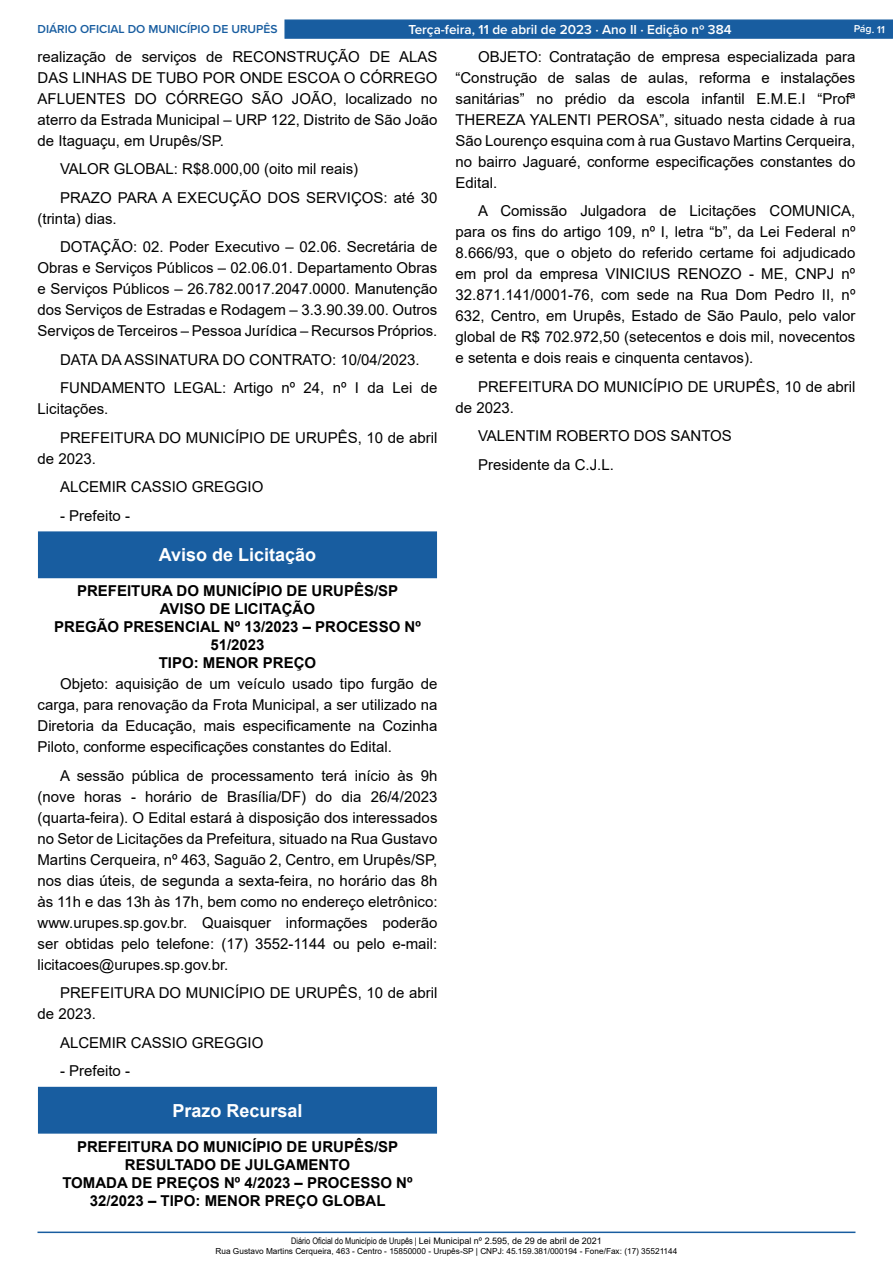
<style>
.page{position:relative;width:893px;height:1263px;background:#fff}
.page>*{position:absolute;margin:0;border:0;box-sizing:border-box;transform-origin:0 0}
.t1{font:700 18px "Arial";color:#fff}
._2_-_Corpo{font:15px/21px "Arial";color:#000;text-align:justify}
._1_-_Cabeçalho{font:700 15px/18px "Arial";color:#000;text-align:center}
.t2{font:600 13.5px "Proxima Nova";color:#fff}
.t3{font:600 12px "Proxima Nova";color:#185da0}
.t4{font:600 10.5px "Proxima Nova";color:#fff}
.t5{font:9px "Arial";color:#000}
.t6{font:8.25px "Arial";color:#000}
.s1{font-family:"Arial Narrow"}
</style>
<div class="page">
<hr style="left:38px;top:1231px;width:817px;height:2px;background:#185da0">
<div style="left:284px;top:19px;width:609px;height:20px;background:#185da0;border:1px solid #185da0"></div>
<div style="left:39px;top:532px;width:397px;height:46px;background:#185da0"></div>
<div style="left:38px;top:531px;width:399px;height:47px;border:1px solid #185da0"></div>
<div style="left:39px;top:1087px;width:397px;height:46px;background:#185da0"></div>
<p class="t3" style="left:38px;top:20px;width:242px">DIÁRIO OFICIAL DO MUNICÍPIO DE URUPÊS</p>
<p class="t2" style="left:408px;top:19px;width:325px">Terça-feira, 11 de abril de 2023 ⋅ Ano II ⋅ Edição nº 384</p>
<p class="t4" style="left:854px;top:21px;width:33px;rotate:2deg">Pág. 11</p>
<p class="_2_-_Corpo" style="left:38px;top:46px;width:401px">realização de serviços de RECONSTRUÇÃO DE ALAS DAS LINHAS DE TUBO POR ONDE ESCOA O CÓRREGO AFLUENTES DO CÓRREGO SÃO JOÃO, localizado no aterro da Estrada Municipal – URP 122, Distrito de São João de Itaguaçu, em Urupês/SP.</p>
<p class="_2_-_Corpo" style="left:60px;top:158px;width:300px">VALOR GLOBAL: R$8.000,00 (oito mil reais)</p>
<p class="_2_-_Corpo" style="left:38px;top:187px;width:401px;text-indent:22px">PRAZO PARA A EXECUÇÃO DOS SERVIÇOS: até 30 (trinta) dias.</p>
<p class="_2_-_Corpo" style="left:38px;top:236px;width:401px;text-indent:22px">DOTAÇÃO: 02. Poder Executivo – 02.06. Secretária de Obras e Serviços Públicos – 02.06.01. Departamento Obras e Serviços Públicos – 26.782.0017.2047.0000. Manutenção dos Serviços de Estradas e Rodagem – 3.3.90.39.00. Outros Serviços de Terceiros – Pessoa Jurídica – Recursos Próprios.</p>
<p class="_2_-_Corpo" style="left:60px;top:349px;width:361px">DATA DA ASSINATURA DO CONTRATO: 10/04/2023.</p>
<p class="_2_-_Corpo" style="left:38px;top:377px;width:401px;text-indent:22px">FUNDAMENTO LEGAL: Artigo nº 24, nº I da Lei de<br>Licitações.</p>
<p class="_2_-_Corpo" style="left:38px;top:427px;width:401px;text-indent:22px">PREFEITURA DO MUNICÍPIO DE URUPÊS, 10 de abril de 2023.</p>
<p class="_2_-_Corpo" style="left:60px;top:476px;width:205px">ALCEMIR CASSIO GREGGIO</p>
<p class="_2_-_Corpo" style="left:60px;top:505px;width:72px">- Prefeito -</p>
<p class="t1" style="left:159px;top:542px;width:159px">Aviso de Licitação</p>
<p class="_1_-_Cabeçalho" style="left:77px;top:582px;width:323px">PREFEITURA DO MUNICÍPIO DE URUPÊS/SP</p>
<p class="_1_-_Cabeçalho" style="left:160px;top:600px;width:157px">AVISO DE LICITAÇÃO</p>
<p class="_1_-_Cabeçalho" style="left:54px;top:618px;width:368px">PREGÃO PRESENCIAL Nº 13/2023 – PROCESSO Nº<br>51/2023</p>
<p class="_1_-_Cabeçalho" style="left:159px;top:654px;width:159px">TIPO: MENOR PREÇO</p>
<p class="_2_-_Corpo" style="left:38px;top:673px;width:401px;text-indent:22px">Objeto: aquisição de um veículo usado tipo furgão de carga, para renovação da Frota Municipal, a ser utilizado na Diretoria da Educação, mais especificamente na Cozinha Piloto, conforme especificações constantes do Edital.</p>
<p class="_2_-_Corpo" style="left:38px;top:765px;width:401px;text-indent:22px">A sessão pública de processamento terá início às 9h (nove horas - horário de Brasília/DF) do dia 26/4/2023 (quarta-feira). O Edital estará à disposição dos interessados no Setor de Licitações da Prefeitura, situado na Rua Gustavo Martins Cerqueira, nº 463, Saguão 2, Centro, em Urupês/SP, nos dias úteis, de segunda a sexta-feira, no horário das 8h às 11h e das 13h às 17h, bem como no endereço eletrônico: www.urupes.sp.gov.br. Quaisquer informações poderão ser obtidas pelo telefone: (17) 3552-1144 ou pelo e-mail: licitacoes@urupes.sp.gov.br.</p>
<p class="_2_-_Corpo" style="left:38px;top:982px;width:401px;text-indent:22px">PREFEITURA DO MUNICÍPIO DE URUPÊS, 10 de abril de 2023.</p>
<p class="_2_-_Corpo" style="left:60px;top:1032px;width:205px">ALCEMIR CASSIO GREGGIO</p>
<p class="_2_-_Corpo" style="left:60px;top:1060px;width:72px">- Prefeito -</p>
<p class="t1" style="left:172px;top:1098px;width:132px">Prazo Recursal</p>
<p class="_1_-_Cabeçalho" style="left:77px;top:1137px;width:323px">PREFEITURA DO MUNICÍPIO DE URUPÊS/SP</p>
<p class="_1_-_Cabeçalho" style="left:125px;top:1155px;width:227px">RESULTADO DE JULGAMENTO</p>
<p class="_1_-_Cabeçalho" style="left:62px;top:1173px;width:352px">TOMADA DE PREÇOS Nº 4/2023 – PROCESSO Nº<br>32/2023 – TIPO: MENOR PREÇO GLOBAL</p>
<p class="_2_-_Corpo" style="left:455px;top:46px;width:401px;text-indent:22px">OBJETO: Contratação de empresa especializada para “Construção de salas de aulas, reforma e instalações sanitárias” no prédio da escola infantil E.M.E.I “Profª THEREZA YALENTI PEROSA”, situado nesta cidade à rua São Lourenço esquina com à rua Gustavo Martins Cerqueira, no bairro Jaguaré, conforme especificações constantes do Edital.</p>
<p class="_2_-_Corpo" style="left:455px;top:200px;width:401px;text-indent:22px">A Comissão Julgadora de Licitações COMUNICA, para os fins do artigo 109, nº I, letra “b”, da Lei Federal nº 8.666/93, que o objeto do referido certame foi adjudicado em prol da empresa VINICIUS RENOZO - ME, CNPJ nº 32.871.141/0001-76, com sede na Rua Dom Pedro II, nº 632, Centro, em Urupês, Estado de São Paulo, pelo valor global de R$ 702.972,50 (setecentos e dois mil, novecentos e setenta e dois reais e cinquenta centavos).</p>
<p class="_2_-_Corpo" style="left:455px;top:376px;width:401px;text-indent:22px">PREFEITURA DO MUNICÍPIO DE URUPÊS, 10 de abril de 2023.</p>
<p class="_2_-_Corpo" style="left:478px;top:425px;width:255px">VALENTIM ROBERTO DOS SANTOS</p>
<p class="_2_-_Corpo" style="left:478px;top:454px;width:137px">Presidente da C.J.L.</p>
<p class="t5" style="left:291px;top:1235px;width:312px"><span class="s1">Diário Oficial do Município de Urupês |</span> Lei Municipal nº 2.595, de 29 de abril de 2021</p>
<p class="t6" style="left:216px;top:1245px;width:463px">Rua Gustavo Martins Cerqueira, 463 - Centro - 15850000 - Urupês-SP | CNPJ: 45.159.381/000194 - Fone/Fax: (17) 35521144</p>
</div>
